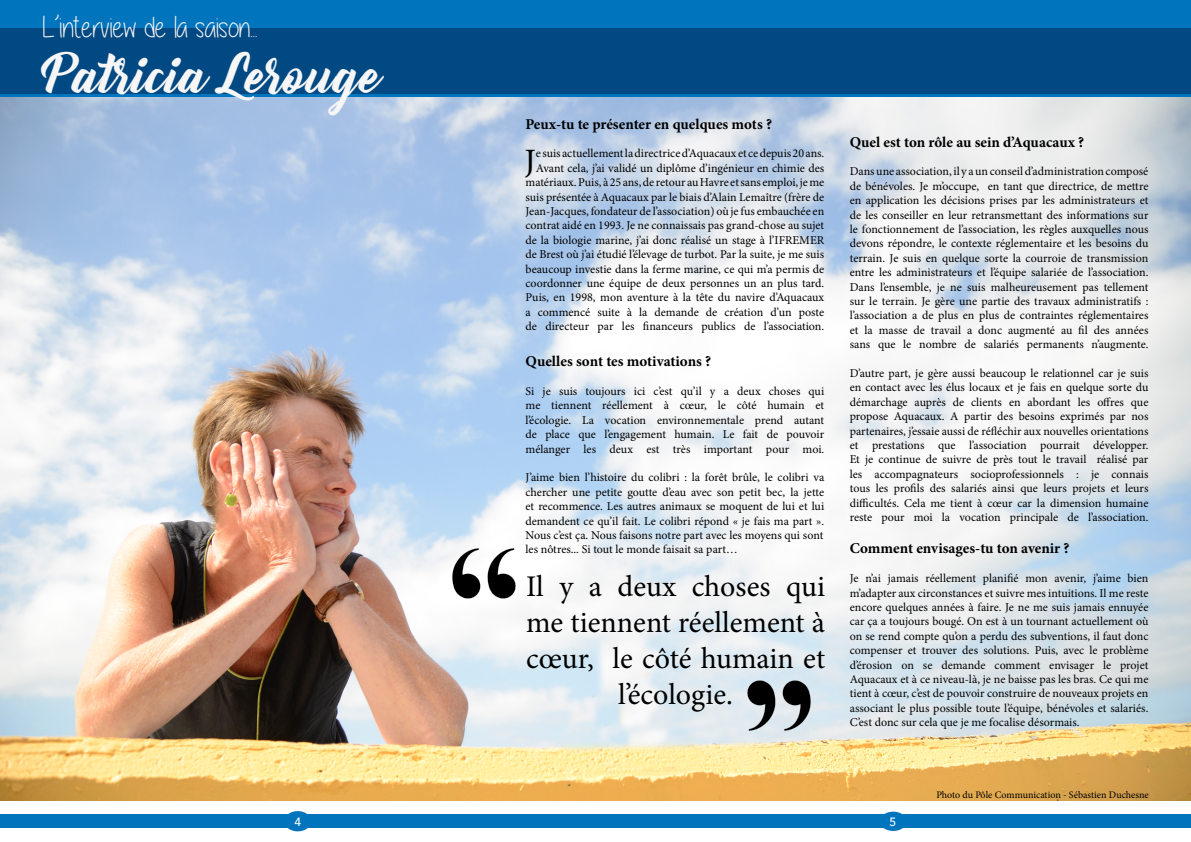
<style>
.page{position:relative;width:1191px;height:842px;background:#fff}
.page>*{position:absolute;margin:0;border:0;box-sizing:border-box;transform-origin:0 0}
.t1{font:48px "Bernadette";color:#f6f6f6}
.t2{font:34.2px "Minion Pro";color:#000}
.t3{font:30px/36px "Minion Pro";color:#000;text-align:center}
.t4{font:30px "Alittlesunshine";color:#f6f6f6}
.t5{font:700 15px "Minion Pro";letter-spacing:-.005em;color:#000}
.t6{font:12px/14.4px "Minion Pro";color:#000;text-align:justify}
.t7{font:500 12px "Avenir";color:#fff}
.t8{font:10px "Minion Pro";color:#000}
</style>
<div class="page">
<div style="left:596px;top:814px;width:594px;height:14px;background:#0074bc"></div>
<div style="left:0;top:814px;width:595px;height:14px;background:#0074bc"></div>
<div style="left:284px;top:811px;width:27px;height:20px;background:#0074bc;border-radius:50%"></div>
<div style="left:879px;top:812px;width:27px;height:19px;background:#0074bc;border-radius:50%"></div>
<div style="left:0;top:0;width:1191px;height:100px;background:#0074bc"></div>
<div style="left:0;top:28px;width:1191px;height:66px;background:#004983"></div>
<img style="left:0;top:98px;width:1191px;height:702px">
<img style="left:452px;top:548px;width:64px;height:50px">
<img style="left:747px;top:680px;width:63px;height:50px">
<h3 class="t4" style="left:43px;top:12px;width:216px">L’interview de la saison...</h3>
<h1 class="t1" style="left:46px;top:37px;width:339px">Patricia Lerouge</h1>
<p class="t5" style="left:525px;top:113px;width:248px">Peux-tu te présenter en quelques mots ?</p>
<h2 class="t2" style="left:524px;top:138px;width:13px">J</h2>
<p class="t6" style="left:525px;top:146px;width:300px;text-align:right">e suis actuellement la directrice d’Aquacaux et ce depuis 20 ans.<br>Avant cela, j’ai validé un diplôme d’ingénieur en chimie des matériaux. Puis, à 25 ans, de retour au Havre et sans emploi, je me suis présentée à Aquacaux par le biais d’Alain Lemaître (frère de Jean-Jacques, fondateur de l’association) où je fus embauchée en contrat aidé en 1993. Je ne connaissais pas grand-chose au sujet de la biologie marine, j’ai donc réalisé un stage à l’IFREMER de Brest où j’ai étudié l’élevage de turbot. Par la suite, je me suis beaucoup investie dans la ferme marine, ce qui m’a permis de coordonner une équipe de deux personnes un an plus tard.<br>Puis, en 1998, mon aventure à la tête du navire d’Aquacaux a commencé suite à la demande de création d’un poste de directeur par les financeurs publics de l’association.</p>
<p class="t5" style="left:525px;top:351px;width:187px">Quelles sont tes motivations ?</p>
<p class="t6" style="left:525px;top:384px;width:300px">Si je suis toujours ici c’est qu’il y a deux choses qui me tiennent réellement à cœur, le côté humain et l’écologie. La vocation environnementale prend autant de place que l’engagement humain. Le fait de pouvoir mélanger les deux est très important pour moi.</p>
<p class="t6" style="left:525px;top:470px;width:300px">J’aime bien l’histoire du colibri : la forêt brûle, le colibri va chercher une petite goutte d’eau avec son petit bec, la jette et recommence. Les autres animaux se moquent de lui et lui demandent ce qu’il fait. Le colibri répond « je fais ma part ».<br>Nous c’est ça. Nous faisons notre part avec les moyens qui sont les nôtres... Si tout le monde faisait sa part…</p>
<h3 class="t3" style="left:526px;top:569px;width:301px">Il y a deux choses qui me tiennent réellement à cœur, le côté humain et l’écologie.</h3>
<p class="t5" style="left:849px;top:131px;width:236px">Quel est ton rôle au sein d’Aquacaux ?</p>
<p class="t6" style="left:849px;top:164px;width:300px">Dans une association, il y a un conseil d’administration composé de bénévoles. Je m’occupe, en tant que directrice, de mettre en application les décisions prises par les administrateurs et de les conseiller en leur retransmettant des informations sur le fonctionnement de l’association, les règles auxquelles nous devons répondre, le contexte réglementaire et les besoins du terrain. Je suis en quelque sorte la courroie de transmission entre les administrateurs et l’équipe salariée de l’association.<br>Dans l’ensemble, je ne suis malheureusement pas tellement sur le terrain. Je gère une partie des travaux administratifs : l’association a de plus en plus de contraintes réglementaires et la masse de travail a donc augmenté au fil des années sans que le nombre de salariés permanents n’augmente.</p>
<p class="t6" style="left:849px;top:366px;width:300px">D’autre part, je gère aussi beaucoup le relationnel car je suis en contact avec les élus locaux et je fais en quelque sorte du démarchage auprès de clients en abordant les offres que propose Aquacaux. A partir des besoins exprimés par nos partenaires, j’essaie aussi de réfléchir aux nouvelles orientations et prestations que l’association pourrait développer.<br>Et je continue de suivre de près tout le travail réalisé par les accompagnateurs socioprofessionnels : je connais tous les profils des salariés ainsi que leurs projets et leurs difficultés. Cela me tient à cœur car la dimension humaine reste pour moi la vocation principale de l’association.</p>
<p class="t5" style="left:849px;top:538px;width:221px">Comment envisages-tu ton avenir ?</p>
<p class="t6" style="left:849px;top:571px;width:300px">Je n’ai jamais réellement planifié mon avenir, j’aime bien m’adapter aux circonstances et suivre mes intuitions. Il me reste encore quelques années à faire. Je ne me suis jamais ennuyée car ça a toujours bougé. On est à un tournant actuellement où on se rend compte qu’on a perdu des subventions, il faut donc compenser et trouver des solutions. Puis, avec le problème d’érosion on se demande comment envisager le projet Aquacaux et à ce niveau-là, je ne baisse pas les bras. Ce qui me tient à cœur, c’est de pouvoir construire de nouveaux projets en associant le plus possible toute l’équipe, bénévoles et salariés.<br>C’est donc sur cela que je me focalise désormais.</p>
<p class="t8" style="left:936px;top:788px;width:214px">Photo du Pôle Communication - Sébastien Duchesne</p>
<p class="t7" style="left:295px;top:811px;width:8px">4</p>
<p class="t7" style="left:889px;top:811px;width:8px">5</p>
</div>
